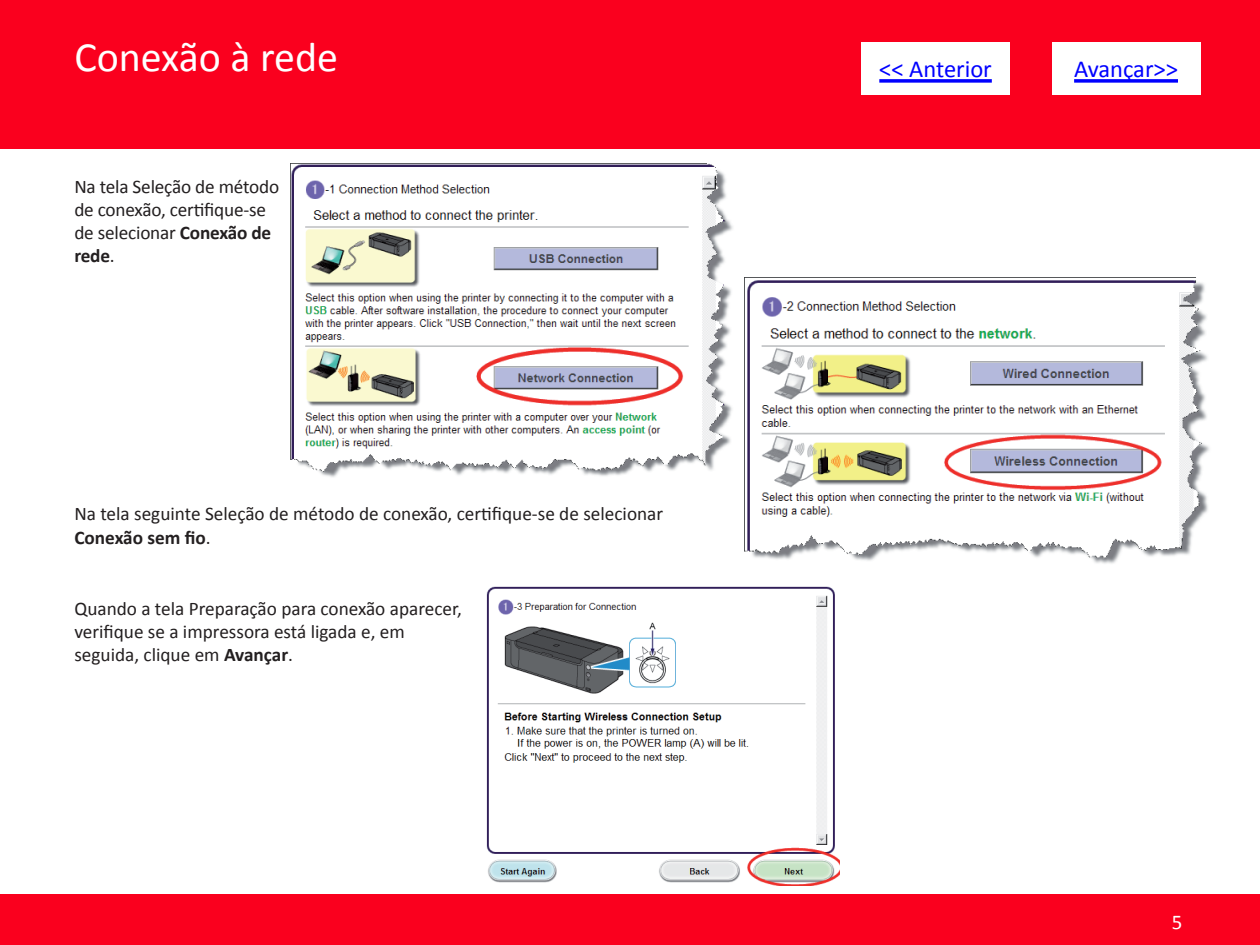
<style>
.page{position:relative;width:1260px;height:945px;background:#fff}
.page>*{position:absolute;margin:0;border:0;box-sizing:border-box;transform-origin:0 0}
.TITULO{font:42px "Calibri";color:#fff}
.t1{font:24.5px "Calibri";color:#00f}
.t2{font:21px "Calibri";color:#fff}
.TEXTO{font:19.25px/23.1px "Calibri";color:#231f20}
.s1{font-weight:700}
</style>
<div class="page">
<div style="left:0;top:0;width:1260px;height:149px;background:#fa001e"></div>
<div style="left:0;top:894px;width:1260px;height:51px;background:#fa001e"></div>
<img style="left:290px;top:164px;width:443px;height:313px">
<img style="left:744px;top:278px;width:466px;height:286px">
<img style="left:486px;top:586px;width:353px;height:299px">
<div style="left:861px;top:42px;width:149px;height:52px;background:#fff"></div>
<svg style="left:879px;top:79px;width:113px;height:4px"></svg>
<div style="left:1052px;top:42px;width:148px;height:52px;background:#fff"></div>
<svg style="left:1074px;top:79px;width:104px;height:4px"></svg>
<h1 class="TITULO" style="left:74px;top:31px;width:265px">Conexão à rede</h1>
<h1 class="TEXTO" style="left:74px;top:175px;width:206px">Na tela Seleção de método de conexão, certifique-se de selecionar <span class="s1">Conexão de rede</span>.</h1>
<h1 class="TEXTO" style="left:74px;top:503px;width:590px">Na tela seguinte Seleção de método de conexão, certifique-se de selecionar<br><span class="s1">Conexão sem fio</span>.</h1>
<h1 class="TEXTO" style="left:74px;top:597px;width:389px">Quando a tela Preparação para conexão aparecer, verifique se a impressora está ligada e, em seguida, clique em <span class="s1">Avançar</span>.</h1>
<p class="t1" style="left:879px;top:54px;width:114px">&lt;&lt; Anterior</p>
<p class="t1" style="left:1074px;top:54px;width:105px">Avançar&gt;&gt;</p>
<p class="t2" style="left:1172px;top:909px;width:12px">5</p>
</div>
